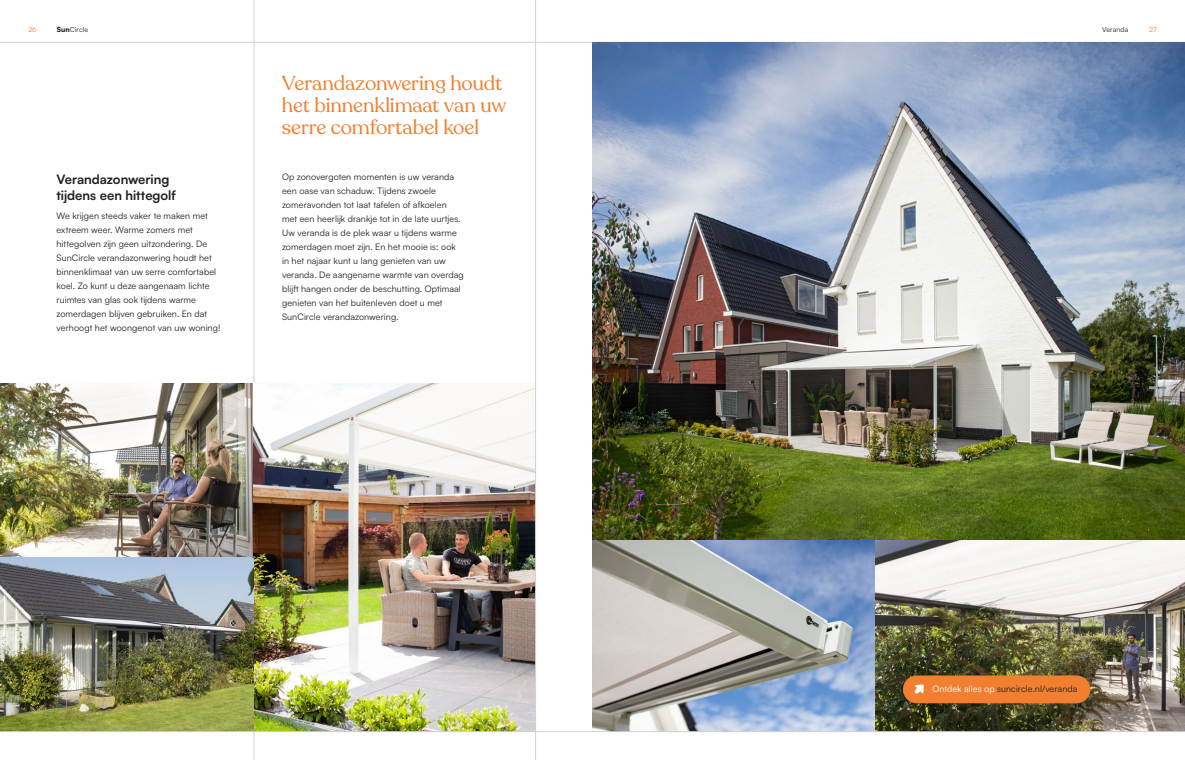
<style>
.page{position:relative;width:1185px;height:760px;background:#fff}
.page>*{position:absolute;margin:0;border:0;box-sizing:border-box;transform-origin:0 0}
.t1{font:20px/22px "Recoleta";letter-spacing:-.005em;color:#f07f30}
.Subkop{font:700 13px/16px "Satoshi";color:#231f20}
.t2{font:9px/14px "Satoshi";letter-spacing:.005em;color:#231f20}
.t3{font:7px "Satoshi";letter-spacing:.015em;color:#231f20}
.t4{font:7px "Satoshi";color:#f07f30}
.s1{font-weight:900}
.s2{color:#fff}
</style>
<div class="page">
<hr style="left:254px;top:0;width:1px;height:760px;background:#d1d2d4">
<img style="left:0;top:383px;width:254px;height:348px">
<img style="left:254px;top:383px;width:281px;height:348px">
<hr style="left:0;top:42px;width:1185px;height:1px;background:#d1d2d4">
<img style="left:592px;top:43px;width:593px;height:688px">
<div style="left:903px;top:675px;width:187px;height:28px;background:#f07f30;border-radius:14px"></div>
<svg style="left:914px;top:684px;width:10px;height:10px"></svg>
<hr style="left:0;top:731px;width:1185px;height:1px;background:#d1d2d4">
<hr style="left:535px;top:0;width:1px;height:760px;background:#d1d2d4">
<p class="t4" style="left:28px;top:25px;width:10px">26</p>
<p class="t3" style="left:57px;top:25px;width:33px"><span class="s1">Sun</span>Circle</p>
<p class="t3" style="left:1102px;top:25px;width:28px">Veranda</p>
<p class="t4" style="left:1149px;top:25px;width:9px">27</p>
<p class="Subkop" style="left:57px;top:170px;width:121px">Verandazonwering tijdens een hittegolf</p>
<p class="t2" style="left:57px;top:209px;width:165px">We krijgen steeds vaker te maken met extreem weer. Warme zomers met hittegolven zijn geen uitzondering. De SunCircle verandazonwering houdt het binnenklimaat van uw serre comfortabel koel. Zo kunt u deze aangenaam lichte ruimtes van glas ook tijdens warme zomerdagen blijven gebruiken. En dat verhoogt het woongenot van uw woning!</p>
<p class="t1" style="left:282px;top:72px;width:226px">Verandazonwering houdt het binnenklimaat van uw serre comfortabel koel</p>
<p class="t2" style="left:282px;top:169px;width:183px">Op zonovergoten momenten is uw veranda een oase van schaduw. Tijdens zwoele zomeravonden tot laat tafelen of afkoelen met een heerlijk drankje tot in de late uurtjes.<br>Uw veranda is de plek waar u tijdens warme zomerdagen moet zijn. En het mooie is: ook in het najaar kunt u lang genieten van uw veranda. De aangename warmte van overdag blijft hangen onder de beschutting. Optimaal genieten van het buitenleven doet u met SunCircle verandazonwering.</p>
<p class="t2" style="left:932px;top:681px;width:147px"><span class="s2">Ontdek alles op</span> suncircle.nl/veranda</p>
</div>
